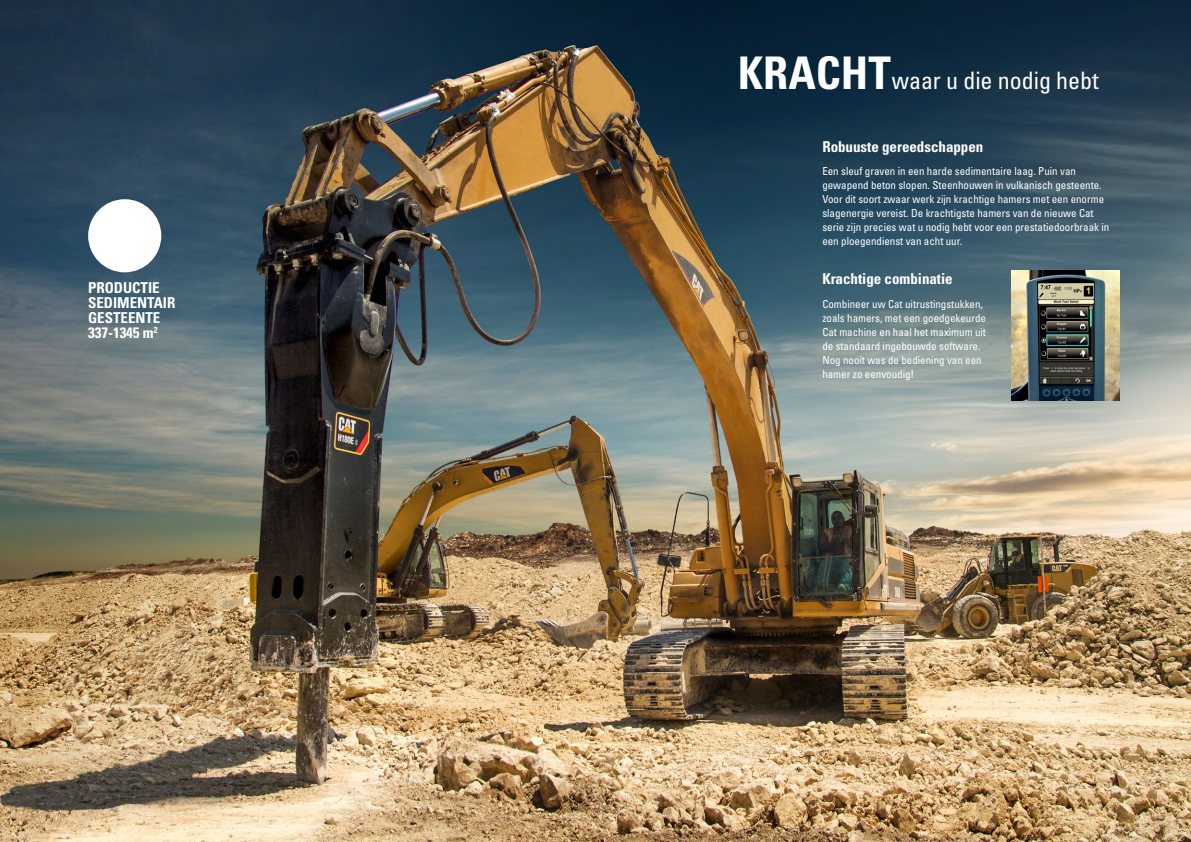
<style>
.page{position:relative;width:1191px;height:842px;background:#fff}
.page>*{position:absolute;margin:0;border:0;box-sizing:border-box;transform-origin:0 0}
.t1{font:condensed 24px "Univers LT Std";color:#fff}
.t2{font:700 condensed 15px/15px "Univers LT Std";color:#fff}
.t3{font:condensed 11px/14px "Univers LT Std";color:#fff}
.s1{font-weight:700;font-size:45px}
</style>
<div class="page">
<img style="left:0;top:0;width:1191px;height:842px">
<img style="left:1011px;top:270px;width:108px;height:130px">
<div style="left:88px;top:199px;width:73px;height:73px;background:#fff;border-radius:50%"></div>
<svg style="left:91px;top:202px;width:56px;height:58px"></svg>
<h2 class="t2" style="left:88px;top:280px;width:89px">PRODUCTIE<br>SEDIMENTAIR<br>GESTEENTE<br>337-1345 m<sup>2</sup></h2>
<h1 class="t1" style="left:738px;top:66px;width:362px"><span class="s1">KRACHT</span>waar u die nodig hebt</h1>
<h2 class="t2" style="left:822px;top:139px;width:162px">Robuuste gereedschappen</h2>
<p class="t3" style="left:822px;top:164px;width:288px">Een sleuf graven in een harde sedimentaire laag. Puin van gewapend beton slopen. Steenhouwen in vulkanisch gesteente.<br>Voor dit soort zwaar werk zijn krachtige hamers met een enorme slagenergie vereist. De krachtigste hamers van de nieuwe Cat serie zijn precies wat u nodig hebt voor een prestatiedoorbraak in een ploegendienst van acht uur.</p>
<h2 class="t2" style="left:822px;top:271px;width:132px">Krachtige combinatie</h2>
<p class="t3" style="left:822px;top:297px;width:165px">Combineer uw Cat uitrustingstukken, zoals hamers, met een goedgekeurde<br>Cat machine en haal het maximum uit de standaard ingebouwde software.<br>Nog nooit was de bediening van een hamer zo eenvoudig!</p>
</div>
